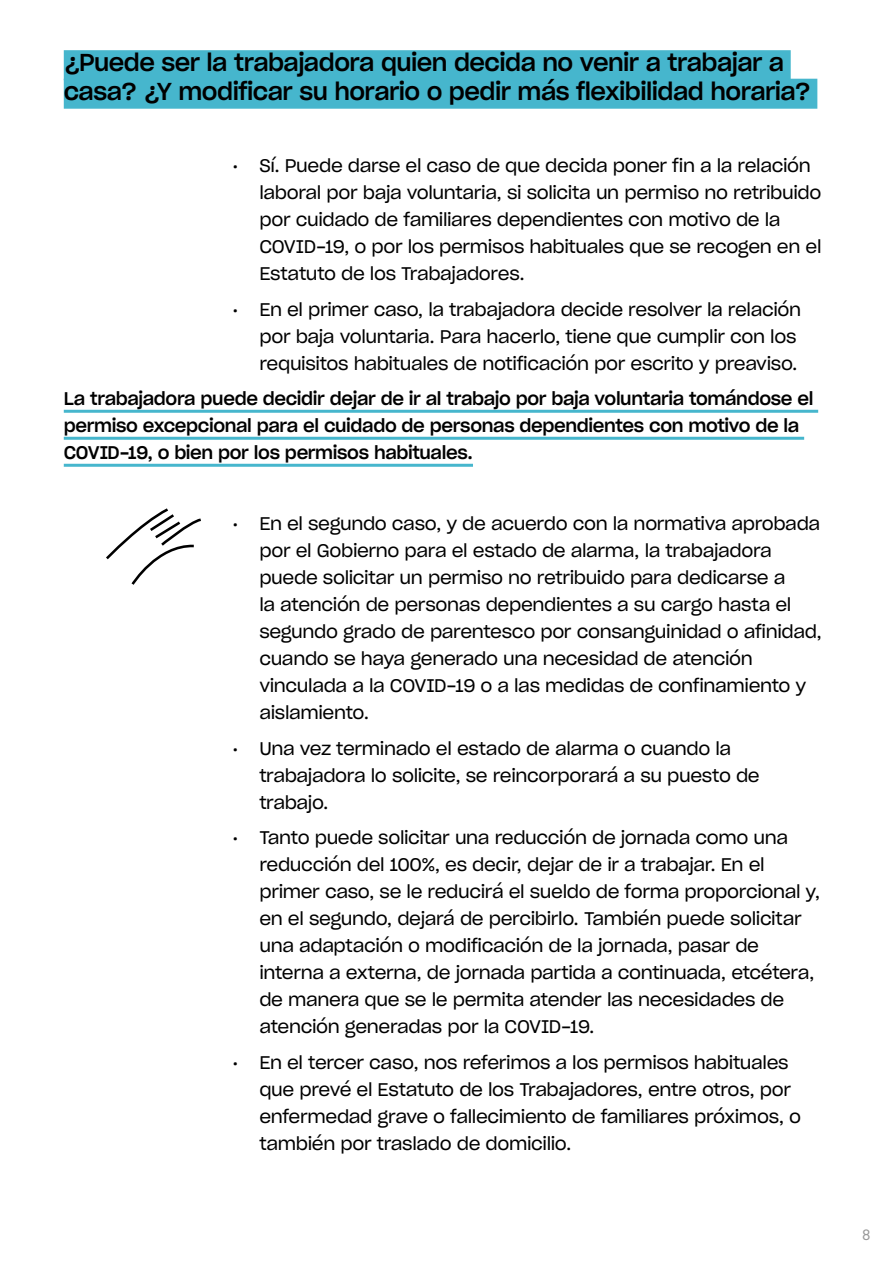
<style>
.page{position:relative;width:893px;height:1263px;background:#fff}
.page>*{position:absolute;margin:0;border:0;box-sizing:border-box;transform-origin:0 0}
.t1{font:24px/28.5px "Sharp Grotesk Medium 20";letter-spacing:-.02em;color:#000}
.t2{font:18px/27px "Sharp Grotesk Book 20";letter-spacing:-.02em;color:#000}
.t3{font:18px/27px "Sharp Grotesk Medium 20";letter-spacing:-.02em;color:#000}
.t4{font:15px "Akkurat";color:#999}
</style>
<div class="page">
<div style="left:64px;top:50px;width:727px;height:30px;background:#46b6cd"></div>
<div style="left:64px;top:79px;width:753px;height:30px;background:#46b6cd"></div>
<hr style="left:64px;top:410px;width:754px;height:3px;background:#46b6cd">
<hr style="left:64px;top:437px;width:740px;height:3px;background:#46b6cd">
<hr style="left:64px;top:464px;width:409px;height:3px;background:#46b6cd">
<svg style="left:106px;top:508px;width:95px;height:77px"></svg>
<h1 class="t1" style="left:64px;top:47px;width:749px">¿Puede ser la trabajadora quien decida no venir a trabajar a casa? ¿Y modificar su horario o pedir más flexibilidad horaria?</h1>
<p class="t2" style="left:259px;top:151px;width:564px;text-indent:-27px">• Sí. Puede darse el caso de que decida poner fin a la relación laboral por baja voluntaria, si solicita un permiso no retribuido por cuidado de familiares dependientes con motivo de la COVID-19, o por los permisos habituales que se recogen en el Estatuto de los Trabajadores.</p>
<p class="t2" style="left:259px;top:295px;width:543px;text-indent:-27px">• En el primer caso, la trabajadora decide resolver la relación por baja voluntaria. Para hacerlo, tiene que cumplir con los requisitos habituales de notificación por escrito y preaviso.</p>
<p class="t3" style="left:64px;top:384px;width:751px">La trabajadora puede decidir dejar de ir al trabajo por baja voluntaria tomándose el permiso excepcional para el cuidado de personas dependientes con motivo de la<br>COVID-19, o bien por los permisos habituales.</p>
<p class="t2" style="left:259px;top:509px;width:564px;text-indent:-27px">• En el segundo caso, y de acuerdo con la normativa aprobada por el Gobierno para el estado de alarma, la trabajadora puede solicitar un permiso no retribuido para dedicarse a<br>la atención de personas dependientes a su cargo hasta el segundo grado de parentesco por consanguinidad o afinidad, cuando se haya generado una necesidad de atención vinculada a la COVID-19 o a las medidas de confinamiento y aislamiento.</p>
<p class="t2" style="left:259px;top:734px;width:502px;text-indent:-27px">• Una vez terminado el estado de alarma o cuando la trabajadora lo solicite, se reincorporará a su puesto de trabajo.</p>
<p class="t2" style="left:259px;top:823px;width:562px;text-indent:-27px">• Tanto puede solicitar una reducción de jornada como una reducción del 100%, es decir, dejar de ir a trabajar. En el primer caso, se le reducirá el sueldo de forma proporcional y, en el segundo, dejará de percibirlo. También puede solicitar una adaptación o modificación de la jornada, pasar de interna a externa, de jornada partida a continuada, etcétera, de manera que se le permita atender las necesidades de atención generadas por la COVID-19.</p>
<p class="t2" style="left:259px;top:1048px;width:543px;text-indent:-27px">• En el tercer caso, nos referimos a los permisos habituales que prevé el Estatuto de los Trabajadores, entre otros, por enfermedad grave o fallecimiento de familiares próximos, o también por traslado de domicilio.</p>
<p class="t4" style="left:862px;top:1226px;width:10px">8</p>
</div>
